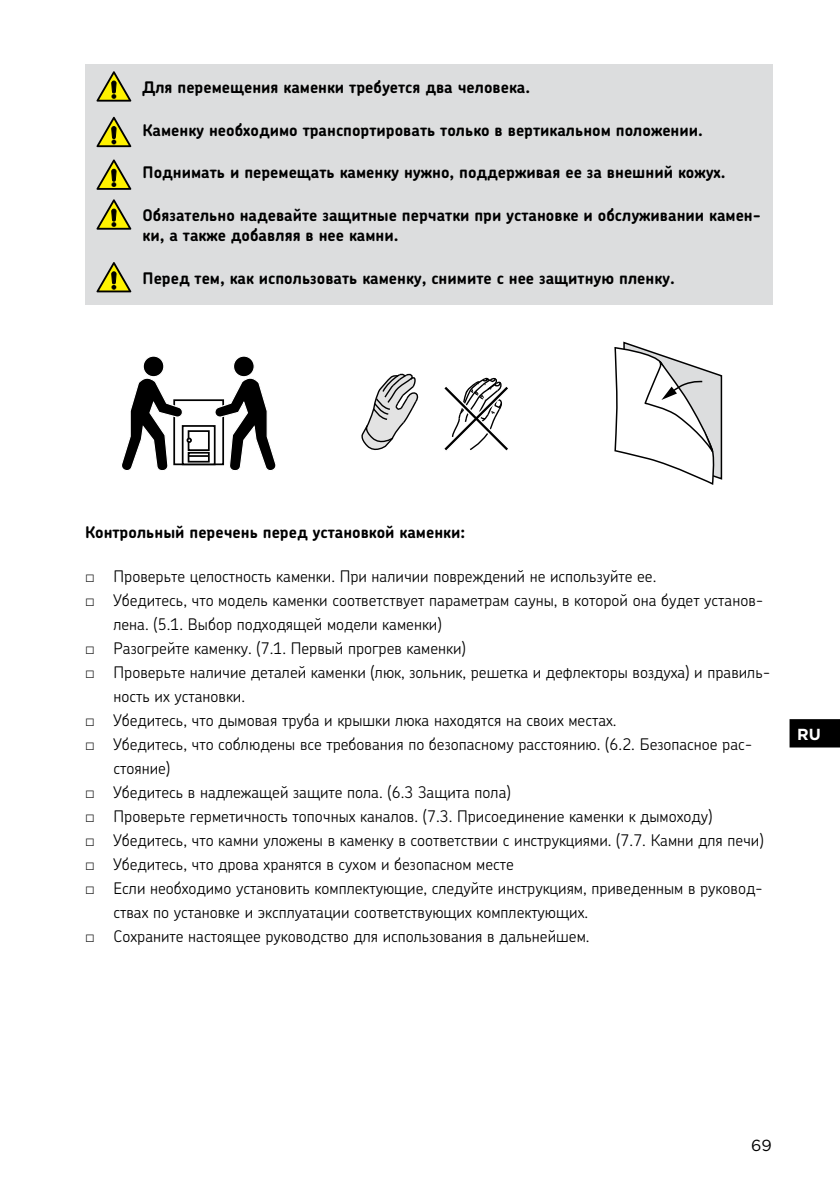
<style>
.page{position:relative;width:840px;height:1191px;background:#fff}
.page>*{position:absolute;margin:0;border:0;box-sizing:border-box;transform-origin:0 0}
.t1{font:300 16px/24px "Chevin Pro";color:#000}
.t2{font:700 16px/20px "Chevin Pro";color:#000}
.t3{font:16px "Gotham";color:#000}
.t4{font:700 16px "Gotham";color:#fff}
.s1{font-family:"Arial Narrow";font-weight:400}
</style>
<div class="page">
<svg style="left:789px;top:719px;width:50px;height:28px"></svg>
<svg style="left:142px;top:355px;width:22px;height:22px"></svg>
<div style="left:233px;top:355px;width:21px;height:22px;background:#000;border:1px solid #fff;border-radius:50%"></div>
<svg style="left:122px;top:378px;width:154px;height:92px"></svg>
<svg style="left:361px;top:373px;width:58px;height:78px"></svg>
<svg style="left:444px;top:377px;width:64px;height:74px"></svg>
<div style="left:85px;top:64px;width:686px;height:50px;background:#dcddde"></div>
<div style="left:85px;top:107px;width:686px;height:50px;background:#dcddde"></div>
<div style="left:85px;top:149px;width:686px;height:50px;background:#dcddde"></div>
<div style="left:85px;top:192px;width:686px;height:70px;background:#dcddde"></div>
<div style="left:85px;top:255px;width:686px;height:50px;background:#dcddde"></div>
<svg style="left:96px;top:71px;width:35px;height:31px"></svg>
<svg style="left:96px;top:117px;width:35px;height:30px"></svg>
<svg style="left:96px;top:159px;width:35px;height:31px"></svg>
<svg style="left:96px;top:199px;width:35px;height:31px"></svg>
<svg style="left:96px;top:262px;width:35px;height:30px"></svg>
<svg style="left:614px;top:341px;width:108px;height:144px"></svg>
<p class="t2" style="left:142px;top:77px;width:389px">Для перемещения каменки требуется два человека.</p>
<p class="t2" style="left:142px;top:120px;width:561px">Каменку необходимо транспортировать только в вертикальном положении.</p>
<p class="t2" style="left:142px;top:163px;width:584px">Поднимать и перемещать каменку нужно, поддерживая ее за внешний кожух.</p>
<p class="t2" style="left:142px;top:205px;width:619px">Обязательно надевайте защитные перчатки при установке и обслуживании камен&shy;ки, а также добавляя в нее камни.</p>
<p class="t2" style="left:142px;top:268px;width:533px">Перед тем, как использовать каменку, снимите с нее защитную пленку.</p>
<p class="t2" style="left:85px;top:522px;width:381px">Контрольный перечень перед установкой каменки:</p>
<p class="t1" style="left:85px;top:564px;width:572px"><span class="s1">□</span> Проверьте целостность каменки. При наличии повреждений не используйте ее.</p>
<p class="t1" style="left:113px;top:588px;width:651px;text-indent:-28px"><span class="s1">□</span> Убедитесь, что модель каменки соответствует параметрам сауны, в которой она будет установ&shy;лена. (5.1. Выбор подходящей модели каменки)</p>
<p class="t1" style="left:85px;top:636px;width:382px"><span class="s1">□</span> Разогрейте каменку. (7.1. Первый прогрев каменки)</p>
<p class="t1" style="left:113px;top:660px;width:658px;text-indent:-28px"><span class="s1">□</span> Проверьте наличие деталей каменки (люк, зольник, решетка и дефлекторы воздуха) и правиль&shy;ность их установки.</p>
<p class="t1" style="left:85px;top:708px;width:532px"><span class="s1">□</span> Убедитесь, что дымовая труба и крышки люка находятся на своих местах.</p>
<p class="t1" style="left:113px;top:732px;width:640px;text-indent:-28px"><span class="s1">□</span> Убедитесь, что соблюдены все требования по безопасному расстоянию. (6.2. Безопасное рас&shy;стояние)</p>
<p class="t1" style="left:85px;top:780px;width:427px"><span class="s1">□</span> Убедитесь в надлежащей защите пола. (6.3 Защита пола)</p>
<p class="t1" style="left:85px;top:804px;width:628px"><span class="s1">□</span> Проверьте герметичность топочных каналов. (7.3. Присоединение каменки к дымоходу)</p>
<p class="t1" style="left:85px;top:828px;width:679px"><span class="s1">□</span> Убедитесь, что камни уложены в каменку в соответствии с инструкциями. (7.7. Камни для печи)</p>
<p class="t1" style="left:85px;top:852px;width:430px"><span class="s1">□</span> Убедитесь, что дрова хранятся в сухом и безопасном месте</p>
<p class="t1" style="left:113px;top:876px;width:650px;text-indent:-28px"><span class="s1">□</span> Если необходимо установить комплектующие, следуйте инструкциям, приведенным в руковод&shy;ствах по установке и эксплуатации соответствующих комплектующих.</p>
<p class="t1" style="left:85px;top:924px;width:505px"><span class="s1">□</span> Сохраните настоящее руководство для использования в дальнейшем.</p>
<p class="t4" style="left:796px;top:723px;width:25px">RU</p>
<p class="t3" style="left:750px;top:1135px;width:22px">69</p>
</div>
